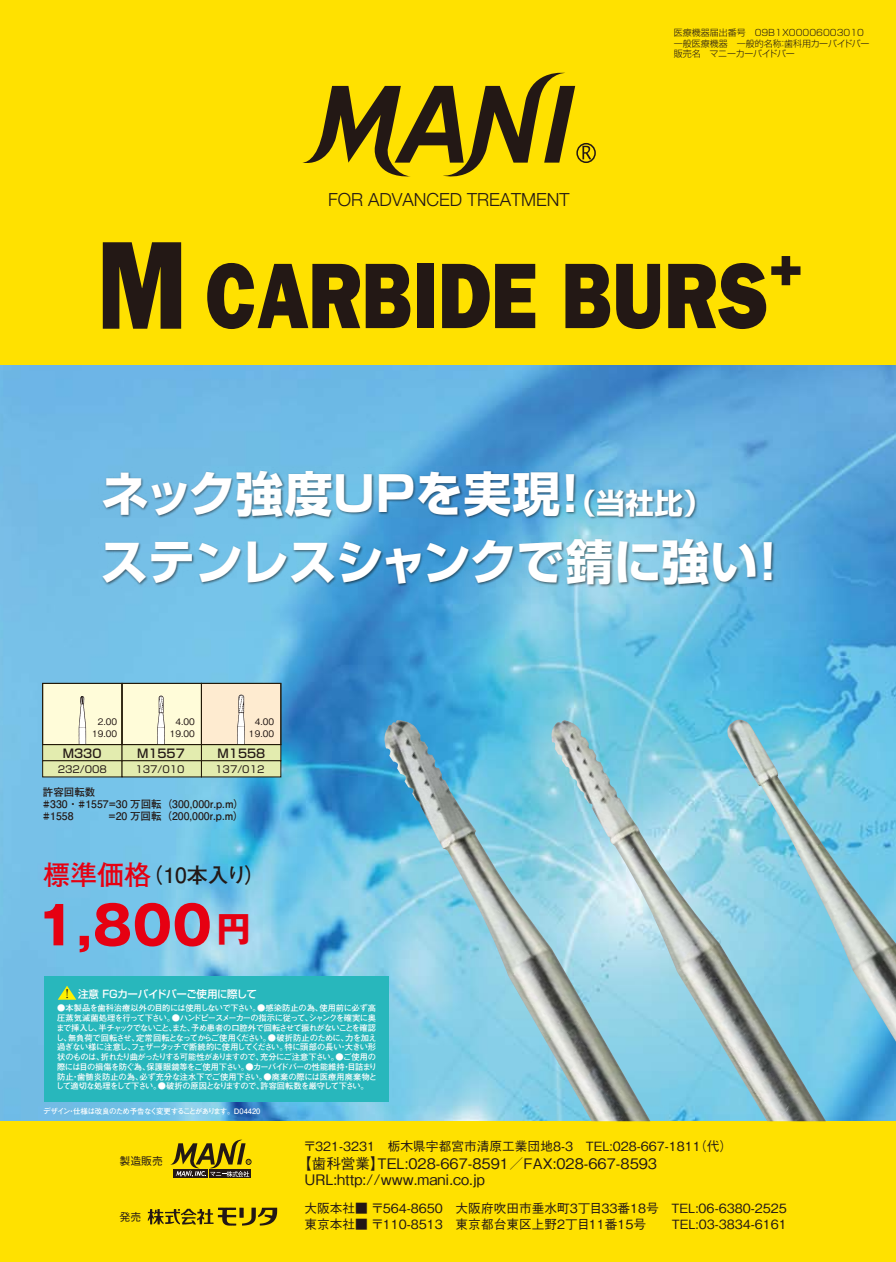
<style>
.page{position:relative;width:896px;height:1262px;background:#fff}
.page>*{position:absolute;margin:0;border:0;box-sizing:border-box;transform-origin:0 0}
.t1{font:800 93.6px "Franklin Gothic";color:#231815;scale:.83 1}
.t2{font:700 52.5px "Gothic MB101 Pro";color:#e60012}
.t3{font:700 48px/67.5px "Shin Go Pro";letter-spacing:-.01em;color:#fff}
.t4{font:700 21px "Futo Go B101 Pro";color:#231815}
.t5{font:300 18px "Helvetica Neue";color:#231815}
.t6{font:500 14.55px/16.4px "Gothic BBB Pro";color:#231815}
.t7{font:500 12.75px/16.4px "Gothic BBB Pro";color:#231815}
.t8{font:500 12px "Shin Go Pro";color:#231815}
.t9{font:500 12px "Ryumin Pro";color:#231815}
.t10{font:500 10.95px "Gothic BBB Pro";color:#231815}
.t11{font:700 10.5px/12px "Futo Go B101 Pro";color:#231815}
.t12{font:500 10.5px "Shin Go Pro";letter-spacing:-.035em;color:#fff}
.t13{font:9.75px "Shin Go Pro";color:#231815}
.t14{font:300 9px/10.5px "Shin Go Pro";color:#231815}
.t15{font:500 9px/12px "Gothic BBB Pro";color:#231815;text-align:right}
.t16{font:700 8.25px/9.8px "Futo Go B101 Pro";letter-spacing:-.06em;color:#fff}
.t17{font:700 7.5px "Futo Go B101 Pro";letter-spacing:-.065em;color:#fff}
.s1{font-size:126px}
.s2{font-size:28.5px}
.s3{font-size:27px;color:#e60012}
.s4{font-size:34.5px}
</style>
<div class="page">
<img style="left:0;top:364px;width:896px;height:757px">
<div style="left:0;top:0;width:896px;height:364px;background:#ffe100"></div>
<div style="left:0;top:1121px;width:896px;height:141px;background:#ffe100"></div>
<svg style="left:302px;top:72px;width:273px;height:105px"></svg>
<div style="left:576px;top:143px;width:20px;height:20px;border:2px solid #231815;border-radius:50%"></div>
<svg style="left:582px;top:146px;width:9px;height:13px"></svg>
<div style="left:209px;top:1169px;width:41px;height:9px;background:#231815"></div>
<div style="left:174px;top:1169px;width:34px;height:9px;background:#231815"></div>
<svg style="left:170px;top:1139px;width:81px;height:38px"></svg>
<svg style="left:148px;top:1208px;width:129px;height:18px"></svg>
<div style="left:44px;top:976px;width:345px;height:126px;background:#28b7bc"></div>
<div style="left:42px;top:683px;width:80px;height:62px;background:#fffcd9"></div>
<div style="left:122px;top:683px;width:80px;height:62px;background:#fffcd9"></div>
<div style="left:201px;top:683px;width:80px;height:62px;background:#feebd0"></div>
<div style="left:42px;top:744px;width:80px;height:17px;background:#e3ecaf;border:1px solid #231908"></div>
<div style="left:122px;top:744px;width:80px;height:17px;background:#e3ecaf;border:1px solid #231908"></div>
<div style="left:201px;top:744px;width:80px;height:17px;background:#e3ecaf;border:1px solid #231908"></div>
<div style="left:42px;top:761px;width:80px;height:16px;background:#e3ecaf"></div>
<div style="left:122px;top:761px;width:80px;height:16px;background:#e3ecaf"></div>
<div style="left:201px;top:761px;width:80px;height:16px;background:#e3ecaf"></div>
<svg style="left:79px;top:696px;width:8px;height:47px"></svg>
<svg style="left:157px;top:696px;width:8px;height:47px"></svg>
<svg style="left:237px;top:695px;width:8px;height:48px"></svg>
<div style="left:42px;top:683px;width:80px;height:62px;border:1px solid #231908"></div>
<div style="left:122px;top:683px;width:80px;height:62px;border:1px solid #231908"></div>
<div style="left:201px;top:683px;width:80px;height:62px;border:1px solid #231908"></div>
<svg style="left:58px;top:986px;width:18px;height:14px"></svg>
<img style="left:826px;top:720px;width:70px;height:338px">
<img style="left:650px;top:720px;width:176px;height:401px">
<img style="left:382px;top:720px;width:268px;height:401px">
<img style="left:99px;top:468px;width:683px;height:126px">
<h3 class="t5" style="left:328px;top:188px;width:243px">FOR ADVANCED TREATMENT</h3>
<p class="t14" style="left:673px;top:26px;width:197px">医療機器届出番号　09Ｂ1Ｘ00006003010一般医療機器　一般的名称：歯科用カーバイドバー販売名　マニーカーバイドバー</p>
<h1 class="t1" style="left:97px;top:241px;width:852px"><span class="s1">M</span> CARBIDE BURS<sup>+</sup></h1>
<h3 class="t3" style="left:101px;top:455px;width:692px">ネック強度UPを実現！<span class="s2">（当社比）<br></span>ステンレスシャンクで錆に強い！</h3>
<p class="t15" style="left:92px;top:715px;width:27px">2.00<br>19.00</p>
<p class="t15" style="left:170px;top:715px;width:27px">4.00<br>19.00</p>
<p class="t15" style="left:249px;top:715px;width:27px">4.00<br>19.00</p>
<h3 class="t8" style="left:63px;top:743px;width:40px">M330</h3>
<h3 class="t8" style="left:137px;top:743px;width:49px">M1557</h3>
<h3 class="t8" style="left:218px;top:743px;width:49px">M1558</h3>
<p class="t13" style="left:58px;top:762px;width:51px">232/008</p>
<p class="t13" style="left:135px;top:762px;width:51px">137/010</p>
<p class="t13" style="left:215px;top:762px;width:51px">137/012</p>
<p class="t11" style="left:43px;top:785px;width:203px">許容回転数<br>#330・#1557=30 万回転（300,000r.p.m）#1558</p>
<p class="t11" style="left:108px;top:809px;width:137px">=20 万回転（200,000r.p.m）</p>
<h3 class="t4" style="left:43px;top:858px;width:224px"><span class="s3">標準価格</span>（10本入り）</h3>
<h2 class="t2" style="left:36px;top:882px;width:216px">1,800<span class="s4">円</span></h2>
<h3 class="t9" style="left:66px;top:984px;width:4px">!</h3>
<p class="t12" style="left:78px;top:986px;width:180px">注意 FGカーバイドバーご使用に際して</p>
<p class="t16" style="left:56px;top:1002px;width:323px">●本製品を歯科治療以外の目的には使用しないで下さい。●感染防止の為、使用前に必ず高圧蒸気滅菌処理を行って下さい。●ハンドピースメーカーの指示に従って、シャンクを確実に奥まで挿入し、半チャックでないこと、また、予め患者の口腔外で回転させて振れがないことを確認し、無負荷で回転させ、定常回転となってからご使用ください。●破折防止のために、力を加え過ぎない様に注意し、フェザータッチで断続的に使用してください。特に頭部の長い・大きい形状のものは、折れたり曲がったりする可能性がありますので、充分にご注意下さい。●ご使用の際には目の損傷を防ぐ為、保護眼鏡等をご使用下さい。●カーバイドバーの性能維持・目詰まり防止・歯髄炎防止の為、必ず充分な注水下でご使用下さい。●廃棄の際には医療用廃棄物として適切な処理をして下さい。●破折の原因となりますので、許容回転数を厳守して下さい。</p>
<p class="t17" style="left:43px;top:1105px;width:218px">デザイン・仕様は改良のため予告なく変更することがあります。D04420</p>
<h3 class="t10" style="left:119px;top:1152px;width:45px">製造販売</h3>
<h3 class="t10" style="left:119px;top:1208px;width:23px">発売</h3>
<h3 class="t7" style="left:303px;top:1136px;width:430px">〒321-3231　栃木県宇都宮市清原工業団地8-3　TEL:028-667-1811（代）</h3>
<h3 class="t6" style="left:304px;top:1153px;width:354px;text-indent:-7px">【歯科営業】TEL:028-667-8591／FAX:028-667-8593<br>URL:http://www.mani.co.jp</h3>
<h3 class="t7" style="left:304px;top:1198px;width:484px">大阪本社■ 〒564-8650　大阪府吹田市垂水町3丁目33番18号　TEL:06-6380-2525東京本社■ 〒110-8513　東京都台東区上野2丁目11番15号　　TEL:03-3834-6161</h3>
</div>
